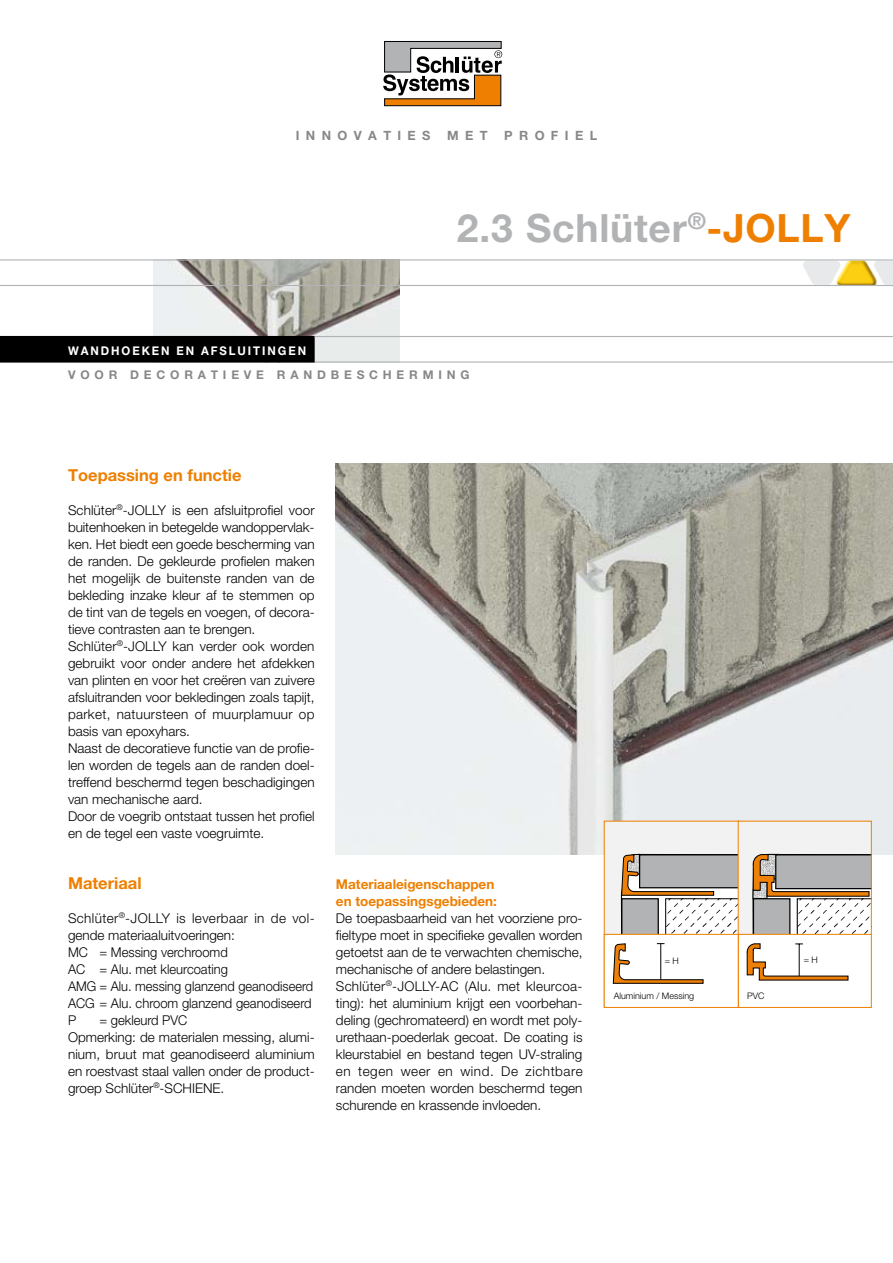
<style>
.page{position:relative;width:893px;height:1263px;background:#fff}
.page>*{position:absolute;margin:0;border:0;box-sizing:border-box;transform-origin:0 0}
.t1{font:700 39px "Helvetica Neue LT Pro";letter-spacing:.02em;color:#b1b3b4}
.t2{font:700 16.5px "Helvetica Neue LT Pro";color:#ee7f00}
.t3{font:300 13.5px/17px "Helvetica Neue LT Pro";color:#000}
.t4{font:300 13.5px/17px "Helvetica Neue LT Pro";color:#000;scale:.96 1}
.t5{font:700 13.5px/17px "Helvetica Neue LT Pro";color:#ee7f00}
.t6{font:700 12.75px "Helvetica Neue LT Pro";letter-spacing:.5em;color:#87888a}
.t7{font:700 12px "Helvetica Neue LT Pro";letter-spacing:.4em;color:#87888a}
.t8{font:700 12px "Helvetica Neue LT Pro";letter-spacing:.17em;color:#fff;scale:.95 1}
.t9{font:300 9px "Helvetica Neue LT Pro";color:#000}
.s1{color:#ee7f00}
</style>
<div class="page">
<img style="left:336px;top:463px;width:557px;height:392px">
<img style="left:153px;top:260px;width:247px;height:101px">
<img style="left:830px;top:260px;width:52px;height:25px">
<svg style="left:803px;top:261px;width:37px;height:24px"></svg>
<svg style="left:874px;top:261px;width:19px;height:24px"></svg>
<hr style="left:0;top:285px;width:893px;height:1px;background:#b1b3b4">
<hr style="left:0;top:259px;width:893px;height:1px;background:#b1b3b4">
<hr style="left:315px;top:361px;width:578px;height:2px;background:#b1b3b4">
<div style="left:1px;top:336px;width:313px;height:26px;background:#000"></div>
<div style="left:0;top:336px;width:315px;height:27px;border:1px solid #000"></div>
<svg style="left:383px;top:41px;width:119px;height:65px"></svg>
<hr style="left:315px;top:336px;width:578px;height:1px;background:#b1b3b4">
<div style="left:604px;top:821px;width:135px;height:180px;background:#f2f2f3"></div>
<div style="left:738px;top:821px;width:133px;height:180px;background:#f2f2f3"></div>
<div style="left:738px;top:821px;width:134px;height:187px;border:1px solid #ee7f00"></div>
<div style="left:738px;top:934px;width:133px;height:73px;background:#fff"></div>
<svg style="left:747px;top:854px;width:124px;height:127px"></svg>
<div style="left:738px;top:934px;width:134px;height:74px;border:1px solid #ee7f00"></div>
<div style="left:604px;top:934px;width:134px;height:73px;background:#fff"></div>
<svg style="left:613px;top:854px;width:126px;height:130px"></svg>
<div style="left:604px;top:934px;width:135px;height:74px;border:1px solid #ee7f00"></div>
<p class="t6" style="left:296px;top:127px;width:136px">INNOVATIES</p>
<p class="t6" style="left:447px;top:127px;width:42px">MET</p>
<p class="t6" style="left:504px;top:127px;width:95px">PROFIEL</p>
<h1 class="t1" style="left:457px;top:204px;width:395px">2.3 Schlüter<sup>®</sup><span class="s1">-JOLLY</span></h1>
<p class="t8" style="left:68px;top:343px;width:252px">WANDHOEKEN EN AFSLUITINGEN</p>
<p class="t7" style="left:68px;top:368px;width:403px">VOOR DECORATIEVE RANDBESCHERMING</p>
<p class="t2" style="left:68px;top:464px;width:175px">Toepassing en functie</p>
<p class="t3" style="left:68px;top:501px;width:248px">Schlüter<sup>®</sup>-JOLLY is een afsluitprofiel voor buitenhoeken in betegelde wandoppervlak&shy;ken. Het biedt een goede bescherming van de randen. De gekleurde profielen maken het mogelijk de buitenste randen van de bekleding inzake kleur af te stemmen op de tint van de tegels en voegen, of decora&shy;tieve contrasten aan te brengen.<br>Schlüter<sup>®</sup>-JOLLY kan verder ook worden gebruikt voor onder andere het afdekken van plinten en voor het creëren van zuivere afsluitranden voor bekledingen zoals tapijt, parket, natuursteen of muurplamuur op basis van epoxyhars.<br>Naast de decoratieve functie van de profie&shy;len worden de tegels aan de randen doel&shy;treffend beschermd tegen beschadigingen van mechanische aard.<br>Door de voegrib ontstaat tussen het profiel en de tegel een vaste voegruimte.</p>
<p class="t2" style="left:68px;top:873px;width:75px">Materiaal</p>
<p class="t3" style="left:68px;top:909px;width:248px">Schlüter<sup>®</sup>-JOLLY is leverbaar in de vol&shy;gende materiaaluitvoeringen:<br>MC = Messing verchroomd<br>AC = Alu. met kleurcoating<br>AMG = Alu. messing glanzend geanodiseerd<br>ACG = Alu. chroom glanzend geanodiseerd<br>P</p>
<p class="t4" style="left:68px;top:1011px;width:259px;text-indent:32px">= gekleurd PVC<br>Opmerking: de materialen messing, alumi&shy;nium, bruut mat geanodiseerd aluminium en roestvast staal vallen onder de product&shy;groep Schlüter<sup>®</sup>-SCHIENE.</p>
<p class="t5" style="left:336px;top:875px;width:162px">Materiaaleigenschappen en toepassingsgebieden:</p>
<p class="t3" style="left:336px;top:909px;width:248px">De toepasbaarheid van het voorziene pro&shy;fieltype moet in specifieke gevallen worden getoetst aan de te verwachten chemische, mechanische of andere belastingen.<br>Schlüter<sup>®</sup>-JOLLY-AC (Alu. met kleurcoa&shy;ting): het aluminium krijgt een voorbehan&shy;deling (gechromateerd) en wordt met poly&shy;urethaan-poederlak gecoat. De coating is kleurstabiel en bestand tegen UV-straling en tegen weer en wind. De zichtbare randen moeten worden beschermd tegen schurende en krassende invloeden.</p>
<p class="t9" style="left:665px;top:955px;width:16px">= H</p>
<p class="t9" style="left:614px;top:991px;width:82px">Aluminium / Messing</p>
<p class="t9" style="left:747px;top:991px;width:19px">PVC</p>
<p class="t9" style="left:804px;top:955px;width:16px">= H</p>
</div>
